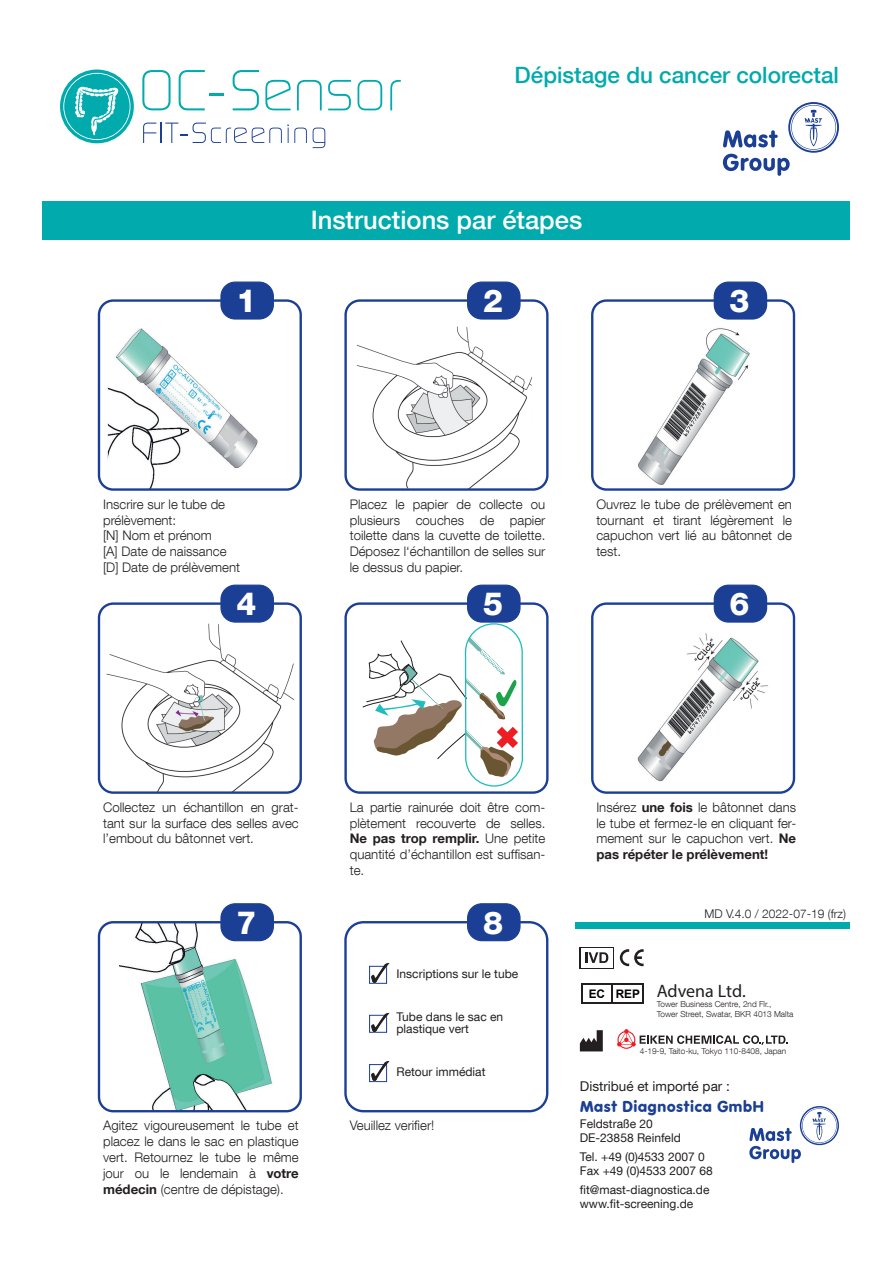
<style>
.page{position:relative;width:893px;height:1263px;background:#fff}
.page>*{position:absolute;margin:0;border:0;box-sizing:border-box;transform-origin:0 0}
.t1{font:800 31.65px "Helvetica Neue LT Com";color:#fff}
.t2{font:500 25.5px "Helvetica Neue LT Com";color:#fff}
.t3{font:500 22.5px "Helvetica Neue LT Com";color:#00aaad}
.t4{font:18px "Myriad Pro";letter-spacing:-.005em;color:#231f20}
.t5{font:16.5px "VAG Round";color:#1b3f94}
.t6{font:13.5px "Helvetica Neue LT Com";color:#231f20}
.t7{font:300 13.2px/15.9px "Helvetica Neue LT Com";color:#231f20;text-align:justify}
.t8{font:12px/14.4px "Helvetica Neue LT Com";color:#231f20}
.t9{font:300 12px "Helvetica Neue LT Com";color:#231f20}
.t10{font:300 8.25px/9.9px "Helvetica Neue LT Com";color:#231f20}
.s1{font-weight:700}
.s2{font-family:"Arial";font-weight:700;font-size:11.85px;color:#000001}
.s3{font-weight:500}
</style>
<div class="page">
<svg style="left:142px;top:70px;width:29px;height:40px"></svg>
<svg style="left:179px;top:70px;width:45px;height:40px"></svg>
<svg style="left:233px;top:70px;width:26px;height:40px"></svg>
<svg style="left:265px;top:80px;width:26px;height:30px"></svg>
<svg style="left:297px;top:80px;width:25px;height:30px"></svg>
<svg style="left:328px;top:80px;width:23px;height:30px"></svg>
<svg style="left:358px;top:80px;width:24px;height:30px"></svg>
<svg style="left:390px;top:80px;width:11px;height:30px"></svg>
<svg style="left:143px;top:123px;width:164px;height:20px"></svg>
<svg style="left:313px;top:128px;width:12px;height:20px"></svg>
<svg style="left:60px;top:70px;width:74px;height:73px"></svg>
<svg style="left:63px;top:73px;width:67px;height:67px"></svg>
<svg style="left:788px;top:102px;width:51px;height:51px"></svg>
<svg style="left:790px;top:104px;width:47px;height:47px"></svg>
<svg style="left:791px;top:105px;width:45px;height:45px"></svg>
<div style="left:792px;top:106px;width:43px;height:43px;background:#fff;border-radius:50%"></div>
<svg style="left:805px;top:110px;width:17px;height:36px"></svg>
<svg style="left:723px;top:130px;width:55px;height:17px"></svg>
<svg style="left:723px;top:154px;width:67px;height:22px"></svg>
<img style="left:638px;top:302px;width:130px;height:183px">
<div style="left:591px;top:299px;width:204px;height:192px;border:2px solid #1b3f94;border-radius:14px"></div>
<div style="left:714px;top:282px;width:53px;height:37px;background:#1b3f94;border-radius:14px"></div>
<div style="left:714px;top:281px;width:53px;height:39px;border:1px solid #1b3f94;border-radius:14px"></div>
<img style="left:108px;top:302px;width:166px;height:186px">
<div style="left:98px;top:299px;width:204px;height:192px;border:2px solid #1b3f94;border-radius:14px"></div>
<div style="left:221px;top:282px;width:52px;height:37px;background:#1b3f94;border-radius:14px"></div>
<div style="left:220px;top:281px;width:54px;height:39px;border:1px solid #1b3f94;border-radius:14px"></div>
<img style="left:347px;top:302px;width:200px;height:186px">
<div style="left:344px;top:299px;width:204px;height:192px;border:2px solid #1b3f94;border-radius:14px"></div>
<div style="left:468px;top:282px;width:52px;height:37px;background:#1b3f94;border-radius:14px"></div>
<div style="left:467px;top:281px;width:54px;height:39px;border:1px solid #1b3f94;border-radius:14px"></div>
<img style="left:101px;top:605px;width:198px;height:186px">
<div style="left:98px;top:602px;width:204px;height:192px;border:2px solid #1b3f94;border-radius:14px"></div>
<div style="left:221px;top:585px;width:52px;height:37px;background:#1b3f94;border-radius:14px"></div>
<div style="left:220px;top:585px;width:54px;height:38px;border:1px solid #1b3f94;border-radius:14px"></div>
<svg style="left:362px;top:636px;width:156px;height:141px"></svg>
<div style="left:465px;top:623px;width:58px;height:164px;border:1px solid #21bdbd;border-radius:28px"></div>
<div style="left:344px;top:602px;width:205px;height:192px;border:2px solid #1b3f94;border-radius:14px"></div>
<div style="left:468px;top:585px;width:52px;height:37px;background:#1b3f94;border-radius:14px"></div>
<div style="left:467px;top:585px;width:54px;height:38px;border:1px solid #1b3f94;border-radius:14px"></div>
<img style="left:637px;top:605px;width:131px;height:177px">
<div style="left:591px;top:602px;width:204px;height:192px;border:2px solid #1b3f94;border-radius:14px"></div>
<div style="left:714px;top:585px;width:53px;height:37px;background:#1b3f94;border-radius:14px"></div>
<div style="left:714px;top:585px;width:53px;height:38px;border:1px solid #1b3f94;border-radius:14px"></div>
<div style="left:43px;top:201px;width:807px;height:38px;background:#00aaad"></div>
<img style="left:119px;top:924px;width:155px;height:185px">
<div style="left:98px;top:921px;width:204px;height:191px;border:2px solid #1b3f94;border-radius:14px"></div>
<div style="left:221px;top:904px;width:52px;height:37px;background:#1b3f94;border-radius:14px"></div>
<div style="left:220px;top:903px;width:54px;height:38px;border:1px solid #1b3f94;border-radius:14px"></div>
<div style="left:344px;top:921px;width:204px;height:191px;border:2px solid #1b3f94;border-radius:18px"></div>
<div style="left:468px;top:904px;width:52px;height:37px;background:#1b3f94;border-radius:14px"></div>
<div style="left:467px;top:903px;width:54px;height:38px;border:1px solid #1b3f94;border-radius:14px"></div>
<div style="left:369px;top:966px;width:18px;height:18px;border:1px solid #1b3f94"></div>
<img style="left:370px;top:963px;width:20px;height:20px">
<div style="left:369px;top:1015px;width:18px;height:18px;border:1px solid #1b3f94"></div>
<img style="left:370px;top:1012px;width:20px;height:20px">
<div style="left:369px;top:1064px;width:18px;height:18px;border:1px solid #1b3f94"></div>
<img style="left:370px;top:1061px;width:20px;height:20px">
<svg style="left:800px;top:1106px;width:39px;height:39px"></svg>
<svg style="left:801px;top:1107px;width:36px;height:37px"></svg>
<svg style="left:802px;top:1108px;width:35px;height:35px"></svg>
<div style="left:802px;top:1109px;width:34px;height:33px;background:#fff;border-radius:50%"></div>
<svg style="left:812px;top:1112px;width:14px;height:28px"></svg>
<svg style="left:749px;top:1128px;width:52px;height:35px"></svg>
<div style="left:575px;top:923px;width:275px;height:6px;background:#00aaad"></div>
<svg style="left:617px;top:1029px;width:170px;height:20px"></svg>
<svg style="left:580px;top:947px;width:34px;height:21px"></svg>
<div style="left:581px;top:948px;width:32px;height:19px;background:#fff"></div>
<svg style="left:585px;top:952px;width:23px;height:11px"></svg>
<svg style="left:620px;top:949px;width:24px;height:17px"></svg>
<hr style="left:581px;top:984px;width:63px;height:1px;background:#231f20">
<hr style="left:581px;top:1002px;width:63px;height:2px;background:#231f20">
<hr style="left:581px;top:984px;width:2px;height:20px;background:#231f20">
<hr style="left:611px;top:984px;width:2px;height:20px;background:#231f20">
<hr style="left:642px;top:984px;width:2px;height:20px;background:#231f20">
<svg style="left:580px;top:1030px;width:23px;height:21px"></svg>
<h3 class="t3" style="left:515px;top:62px;width:326px">Dépistage du cancer colorectal</h3>
<h2 class="t2" style="left:311px;top:205px;width:273px">Instructions par étapes</h2>
<h1 class="t1" style="left:236px;top:282px;width:21px">1</h1>
<h1 class="t1" style="left:483px;top:282px;width:21px">2</h1>
<h1 class="t1" style="left:730px;top:282px;width:21px">3</h1>
<p class="t7" style="left:103px;top:496px;width:138px;text-align:left">Inscrire sur le tube de prélèvement:<br>[N] Nom et prénom<br>[A] Date de naissance [D] Date de prélèvement</p>
<p class="t7" style="left:350px;top:496px;width:197px">Placez le papier de collecte ou plusieurs couches de papier toilette dans la cuvette de toilette.<br>Déposez l‘échantillon de selles sur le dessus du papier.</p>
<p class="t7" style="left:596px;top:496px;width:197px">Ouvrez le tube de prélèvement en tournant et tirant légèrement le capuchon vert lié au bâtonnet de test.</p>
<h1 class="t1" style="left:236px;top:585px;width:21px">4</h1>
<h1 class="t1" style="left:483px;top:585px;width:21px">5</h1>
<h1 class="t1" style="left:730px;top:585px;width:21px">6</h1>
<p class="t7" style="left:103px;top:799px;width:197px">Collectez un échantillon en grat&shy;tant sur la surface des selles avec l’embout du bâtonnet vert.</p>
<p class="t7" style="left:350px;top:799px;width:197px">La partie rainurée doit être com&shy;plètement recouverte de selles.<br><span class="s1">Ne pas trop remplir.</span> Une petite quantité d’échantillon est suffisan&shy;te.</p>
<p class="t7" style="left:596px;top:799px;width:201px">Insérez <span class="s1">une fois</span> le bâtonnet dans le tube et fermez-le en cliquant fer&shy;mement sur le capuchon vert. <span class="s1">Ne pas répéter le prélèvement!</span></p>
<h1 class="t1" style="left:236px;top:903px;width:21px">7</h1>
<h1 class="t1" style="left:483px;top:903px;width:21px">8</h1>
<p class="t8" style="left:396px;top:966px;width:123px">Inscriptions sur le tube</p>
<p class="t8" style="left:396px;top:1010px;width:108px;line-height:12px">Tube dans le sac en plastique vert</p>
<p class="t8" style="left:396px;top:1064px;width:90px">Retour immédiat</p>
<p class="t7" style="left:103px;top:1117px;width:197px">Agitez vigoureusement le tube et placez le dans le sac en plastique vert. Retournez le tube le même jour ou le lendemain à <span class="s1">votre médecin</span> (centre de dépistage).</p>
<p class="t7" style="left:350px;top:1117px;width:86px">Veuillez verifier!</p>
<p class="t9" style="left:704px;top:906px;width:143px">MD V.4.0 / 2022-07-19 (frz)</p>
<h3 class="t4" style="left:589px;top:980px;width:159px"><span class="s2">EC REP</span> Advena Ltd.</h3>
<p class="t10" style="left:657px;top:999px;width:138px">Tower Business Centre, 2nd Flr.,<br>Tower Street, Swatar, BKR 4013 Malta</p>
<p class="t10" style="left:640px;top:1046px;width:148px">4-19-9, Taito-ku, Tokyo 110-8408, Japan</p>
<p class="t6" style="left:580px;top:1078px;width:152px">Distribué et importé par :</p>
<p class="t5" style="left:580px;top:1097px;width:186px">Mast Diagnostica GmbH</p>
<p class="t8" style="left:580px;top:1116px;width:102px">Feldstraße 20<br>DE-23858 Reinfeld</p>
<p class="t8" style="left:580px;top:1149px;width:135px">Tel. +49 (0)4533 2007 0<br>Fax +49 (0)4533 2007 68</p>
<p class="t8" style="left:580px;top:1182px;width:131px">fit<span class="s3">@</span>mast-diagnostica.de www.fit-screening.de</p>
</div>
